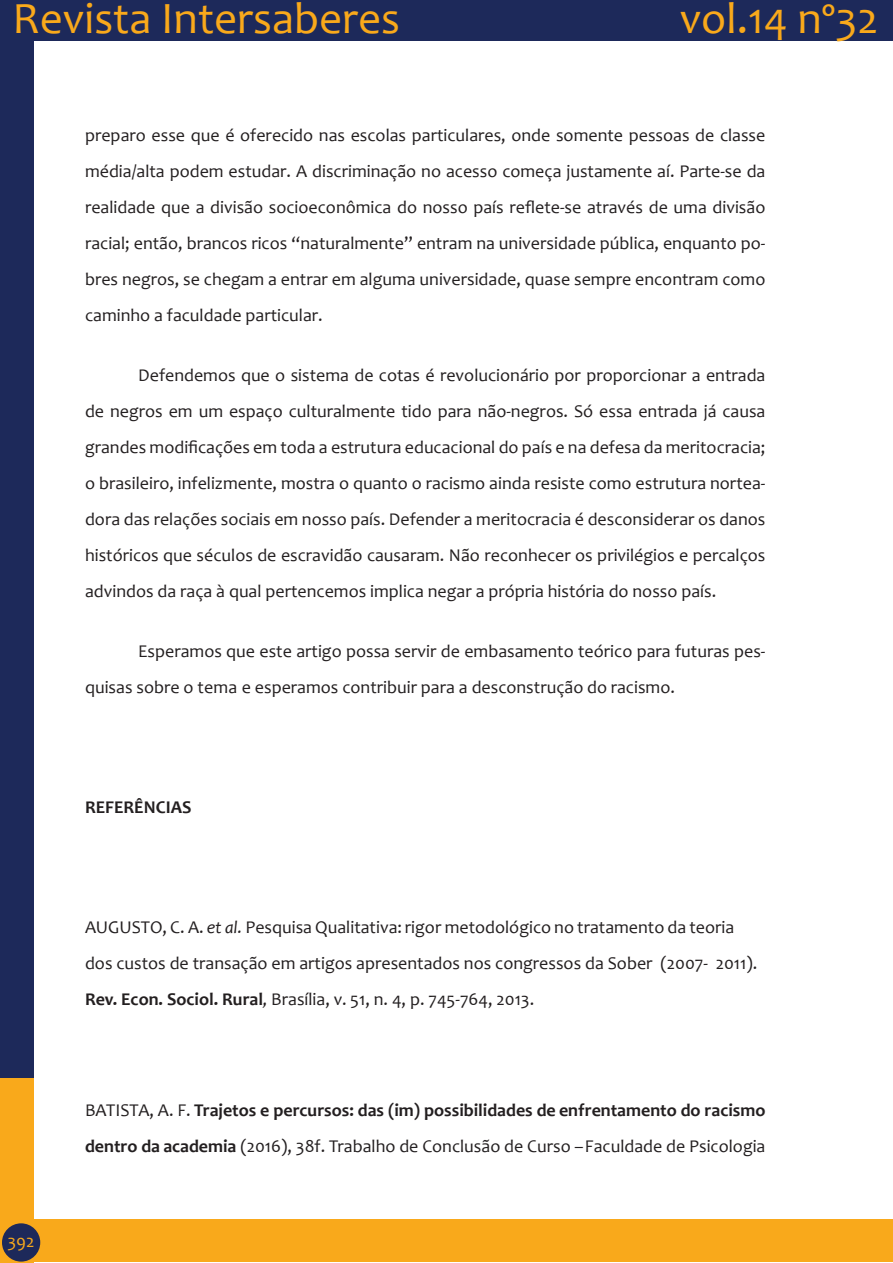
<style>
.page{position:relative;width:893px;height:1263px;background:#fff}
.page>*{position:absolute;margin:0;border:0;box-sizing:border-box;transform-origin:0 0}
.t1{font:45px "Candara";color:#f9a91b}
.Body_Text{font:18px/36px "Candara";color:#231f20;text-align:justify}
.Body_Text-2{font:700 18px/36px "Candara";color:#231f20}
.t2{font:18px "Candara";color:#f9a91b}
.s1{font-style:italic}
.s2{font-weight:700}
.s3{font-weight:400}
</style>
<div class="page">
<div style="left:0;top:0;width:33px;height:1081px;background:#1d295a"></div>
<div style="left:0;top:0;width:893px;height:41px;background:#1d295a"></div>
<div style="left:0;top:1078px;width:33px;height:185px;background:#f9a91b"></div>
<div style="left:21px;top:1219px;width:872px;height:43px;background:#f9a91b"></div>
<div style="left:2px;top:1223px;width:38px;height:38px;background:#1d295a;border-radius:50%"></div>
<h1 class="t1" style="left:13px;top:-9px;width:389px">Revista Intersaberes</h1>
<h1 class="t1" style="left:680px;top:-9px;width:200px">vol.14 nº32</h1>
<p class="Body_Text" style="left:85px;top:117px;width:682px">preparo esse que é oferecido nas escolas particulares, onde somente pessoas de classe média/alta podem estudar. A discriminação no acesso começa justamente aí. Parte-se da realidade que a divisão socioeconômica do nosso país reflete-se através de uma divisão racial; então, brancos ricos “naturalmente” entram na universidade pública, enquanto po&shy;bres negros, se chegam a entrar em alguma universidade, quase sempre encontram como caminho a faculdade particular.</p>
<p class="Body_Text" style="left:85px;top:357px;width:682px;text-indent:53px">Defendemos que o sistema de cotas é revolucionário por proporcionar a entrada de negros em um espaço culturalmente tido para não-negros. Só essa entrada já causa grandes modificações em toda a estrutura educacional do país e na defesa da meritocracia; o brasileiro, infelizmente, mostra o quanto o racismo ainda resiste como estrutura nortea&shy;dora das relações sociais em nosso país. Defender a meritocracia é desconsiderar os danos históricos que séculos de escravidão causaram. Não reconhecer os privilégios e percalços advindos da raça à qual pertencemos implica negar a própria história do nosso país.</p>
<p class="Body_Text" style="left:85px;top:633px;width:682px;text-indent:53px">Esperamos que este artigo possa servir de embasamento teórico para futuras pes&shy;quisas sobre o tema e esperamos contribuir para a desconstrução do racismo.</p>
<p class="Body_Text-2" style="left:85px;top:789px;width:108px">REFERÊNCIAS</p>
<p class="Body_Text" style="left:85px;top:909px;width:674px;text-align:left">AUGUSTO, C. A. <span class="s1">et al.</span> Pesquisa Qualitativa: rigor metodológico no tratamento da teoria dos custos de transação em artigos apresentados nos congressos da Sober (2007- 2011).<br><span class="s2">Rev. Econ. Sociol. Rural</span><span class="s1">,</span> Brasília, v. 51, n. 4, p. 745-764, 2013.</p>
<p class="t2" style="left:8px;top:1229px;width:28px">392</p>
<p class="Body_Text-2" style="left:85px;top:1092px;width:682px"><span class="s3">BATISTA, A. F.</span> Trajetos e percursos: das (im) possibilidades de enfrentamento do racismo dentro da academia <span class="s3">(2016), 38f. Trabalho de Conclusão de Curso – Faculdade de Psicologia</span></p>
</div>
